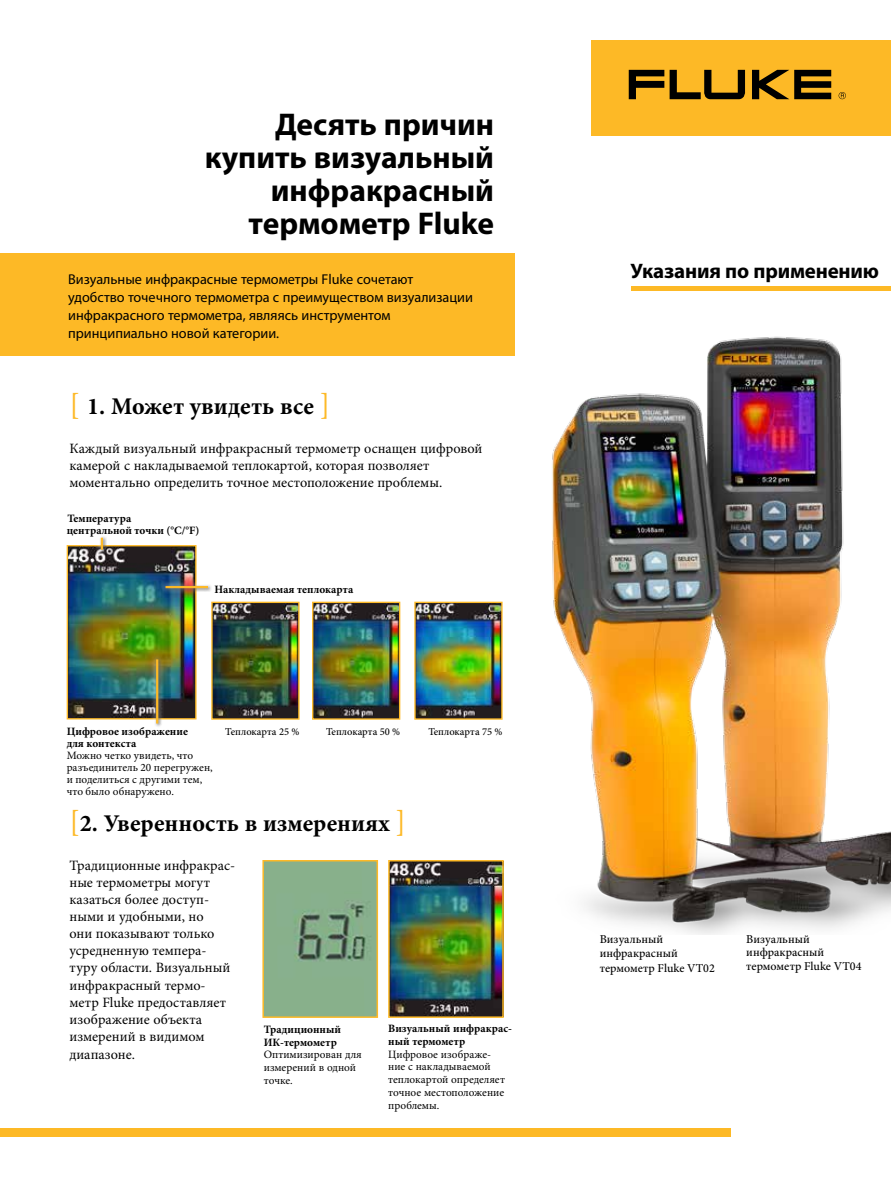
<style>
.page{position:relative;width:891px;height:1188px;background:#fff}
.page>*{position:absolute;margin:0;border:0;box-sizing:border-box;transform-origin:0 0}
.t1{font:700 31.5px/33px "Myriad Pro";color:#000;text-align:right}
.t2{font:700 24px "Minion Pro";color:#000}
.t3{font:700 21px "Myriad Pro";letter-spacing:-.01em;color:#000}
.t4{font:14.25px/17.2px "Minion Pro";color:#000}
.t5{font:14.25px/18px "Myriad Pro";color:#000}
.t6{font:500 12px/13.5px "Minion Pro";color:#000}
.t7{font:11.25px/12.8px "Minion Pro";color:#000}
.t8{font:700 11.25px/12.8px "Minion Pro";color:#000}
.t9{font:500 10.5px "Minion Pro";color:#000}
.s1{font-weight:500;font-size:30px;color:#fdb926}
</style>
<div class="page">
<div style="left:0;top:253px;width:515px;height:103px;background:#fdb926"></div>
<div style="left:592px;top:40px;width:299px;height:96px;background:#fdb926"></div>
<svg style="left:629px;top:70px;width:35px;height:29px"></svg>
<svg style="left:752px;top:70px;width:79px;height:29px"></svg>
<svg style="left:670px;top:70px;width:75px;height:29px"></svg>
<svg style="left:839px;top:92px;width:7px;height:7px"></svg>
<div style="left:0;top:1128px;width:730px;height:8px;background:#fdb926"></div>
<hr style="left:631px;top:287px;width:260px;height:4px;background:#fdb926">
<img style="left:391px;top:863px;width:110px;height:152px">
<div style="left:388px;top:860px;width:116px;height:158px;border:2px solid #fdb926"></div>
<img style="left:265px;top:863px;width:110px;height:152px">
<div style="left:262px;top:860px;width:116px;height:158px;border:2px solid #fdb926"></div>
<img style="left:552px;top:336px;width:339px;height:598px">
<img style="left:69px;top:547px;width:126px;height:171px">
<div style="left:67px;top:545px;width:130px;height:175px;border:1px solid #fdb926"></div>
<div style="left:149px;top:653px;width:16px;height:77px;background:#fff;opacity:.5"></div>
<hr style="left:156px;top:659px;width:2px;height:65px;background:#fdb926">
<div style="left:159px;top:579px;width:56px;height:16px;background:#fff;opacity:.5"></div>
<hr style="left:166px;top:586px;width:42px;height:2px;background:#fdb926">
<img style="left:213px;top:604px;width:85px;height:114px">
<div style="left:211px;top:602px;width:89px;height:118px;border:1px solid #fdb926"></div>
<img style="left:314px;top:604px;width:84px;height:114px">
<div style="left:312px;top:602px;width:88px;height:118px;border:1px solid #fdb926"></div>
<img style="left:416px;top:604px;width:85px;height:114px">
<div style="left:414px;top:602px;width:89px;height:118px;border:1px solid #fdb926"></div>
<div style="left:94px;top:531px;width:16px;height:25px;background:#fff;opacity:.5"></div>
<svg style="left:101px;top:538px;width:2px;height:12px"></svg>
<h1 class="t1" style="left:205px;top:106px;width:291px">Десять причин купить визуальный инфракрасный термометр Fluke</h1>
<p class="t5" style="left:68px;top:270px;width:406px">Визуальные инфракрасные термометры Fluke сочетают удобство точечного термометра с преимуществом визуализации инфракрасного термометра, являясь инструментом принципиально новой категории.</p>
<h2 class="t2" style="left:69px;top:390px;width:262px"><span class="s1">[</span> 1. Может увидеть все <span class="s1">]</span></h2>
<p class="t4" style="left:69px;top:440px;width:415px">Каждый визуальный инфракрасный термометр оснащен цифровой камерой с накладываемой теплокартой, которая позволяет моментально определить точное местоположение проблемы.</p>
<p class="t8" style="left:67px;top:512px;width:134px">Температура<br>центральной точки (°C/°F)</p>
<p class="t8" style="left:214px;top:582px;width:140px">Накладываемая теплокарта</p>
<p class="t8" style="left:67px;top:725px;width:123px;line-height:12px">Цифровое изображение для контекста</p>
<p class="t7" style="left:67px;top:750px;width:148px;line-height:12px">Можно четко увидеть, что разъединитель 20 перегружен, и поделиться с другими тем, что было обнаружено.</p>
<p class="t9" style="left:225px;top:724px;width:76px">Теплокарта 25 %</p>
<p class="t9" style="left:326px;top:724px;width:76px">Теплокарта 50 %</p>
<p class="t9" style="left:428px;top:724px;width:76px">Теплокарта 75 %</p>
<h2 class="t2" style="left:69px;top:807px;width:338px"><span class="s1">[</span>2. Уверенность в измерениях <span class="s1">]</span></h2>
<p class="t4" style="left:69px;top:857px;width:167px">Традиционные инфракрас&shy;ные термометры могут казаться более доступ&shy;ными и удобными, но<br>они показывают только усредненную темпера&shy;туру области. Визуальный инфракрасный термо&shy;метр Fluke предоставляет изображение объекта измерений в видимом диапазоне.</p>
<p class="t8" style="left:388px;top:1022px;width:125px">Визуальный инфракрас&shy;ный термометр</p>
<p class="t7" style="left:388px;top:1048px;width:118px">Цифровое изображе&shy;ние с накладываемой теплокартой определяет точное местоположение проблемы.</p>
<p class="t8" style="left:264px;top:1023px;width:79px">Традиционный<br>ИК-термометр</p>
<p class="t7" style="left:264px;top:1048px;width:100px">Оптимизирован для измерений в одной точке.</p>
<h3 class="t3" style="left:631px;top:258px;width:250px">Указания по применению</h3>
<p class="t6" style="left:600px;top:932px;width:117px;line-height:14.4px">Визуальный инфракрасный термометр Fluke VT02</p>
<p class="t6" style="left:746px;top:932px;width:117px">Визуальный инфракрасный термометр Fluke VT04</p>
</div>
